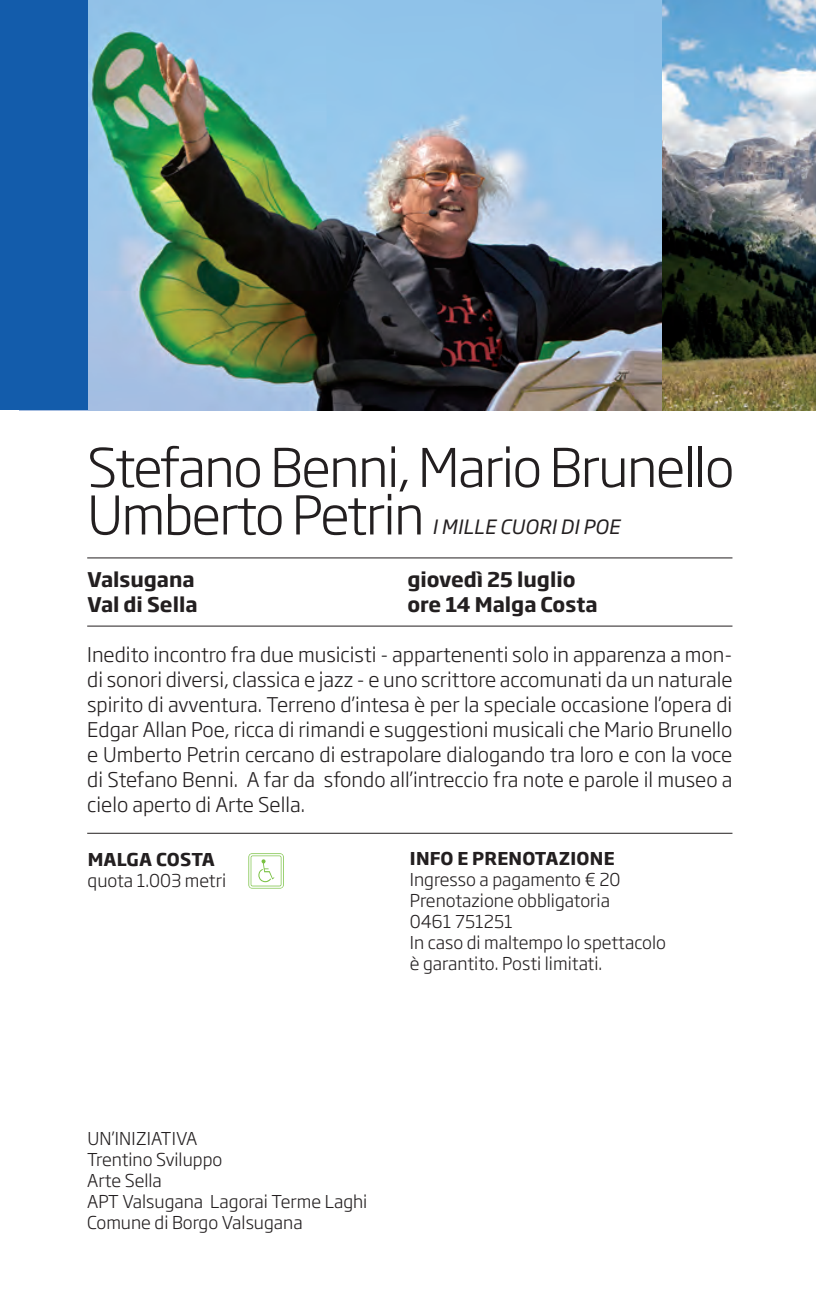
<style>
.page{position:relative;width:816px;height:1312px;background:#fff}
.page>*{position:absolute;margin:0;border:0;box-sizing:border-box;transform-origin:0 0}
.t1{font:61.5px "Signs";color:#79c142}
.t2{font:300 52.5px/47.5px "Soho Gothic Pro";letter-spacing:-.03em;color:#231f20}
.t3{font:300 20px/25px "Soho Gothic Pro";color:#231f20;text-align:justify}
.t4{font:700 20px "Soho Gothic Pro";color:#231f20}
.t5{font:italic 19.5px "Soho Gothic Pro";letter-spacing:.115em;color:#231f20}
.t6{font:300 17.5px/21px "Soho Gothic Pro";color:#231f20}
.t7{font:700 17.5px "Soho Gothic Pro";letter-spacing:.015em;color:#231f20}
</style>
<div class="page">
<img style="left:661px;top:0;width:155px;height:410px">
<hr style="left:87px;top:557px;width:645px;height:1px;background:#231f20">
<hr style="left:87px;top:625px;width:645px;height:1px;background:#231f20">
<hr style="left:87px;top:832px;width:645px;height:1px;background:#231f20">
<img style="left:87px;top:0;width:574px;height:410px">
<div style="left:0;top:0;width:87px;height:410px;background:#135cab"></div>
<h2 class="t2" style="left:87px;top:441px;width:648px">Stefano Benni, Mario Brunello<br>Umberto Petrin</h2>
<p class="t5" style="left:432px;top:512px;width:189px">I MILLE CUORI DI POE</p>
<p class="t4" style="left:87px;top:563px;width:109px">Valsugana</p>
<p class="t4" style="left:407px;top:563px;width:170px">giovedì 25 luglio</p>
<p class="t4" style="left:87px;top:588px;width:112px">Val di Sella</p>
<p class="t4" style="left:407px;top:588px;width:192px">ore 14 Malga Costa</p>
<p class="t3" style="left:87px;top:640px;width:646px">Inedito incontro fra due musicisti - appartenenti solo in apparenza a mon&shy;di sonori diversi, classica e jazz - e uno scrittore accomunati da un naturale spirito di avventura. Terreno d’intesa è per la speciale occasione l’opera di Edgar Allan Poe, ricca di rimandi e suggestioni musicali che Mario Brunello e Umberto Petrin cercano di estrapolare dialogando tra loro e con la voce di Stefano Benni. A far da sfondo all’intreccio fra note e parole il museo a cielo aperto di Arte Sella.</p>
<p class="t7" style="left:88px;top:845px;width:126px">Malga Costa</p>
<p class="t6" style="left:88px;top:869px;width:140px">quota 1.003 metri</p>
<h1 class="t1" style="left:247px;top:832px;width:40px">*</h1>
<p class="t7" style="left:410px;top:845px;width:145px">INFO e prenotazi</p>
<p class="t7" style="left:576px;top:845px;width:40px">one</p>
<p class="t6" style="left:410px;top:868px;width:257px">Ingresso a pagamento € 20<br>Prenotazione obbligatoria<br>0461 751251<br>In caso di maltempo lo spettacolo è garantito. posti limitati.</p>
<p class="t6" style="left:87px;top:1127px;width:282px">UN’INIZIATIVA<br>Trentino Sviluppo<br>Arte Sella<br>APT Valsugana Lagorai Terme Laghi<br>Comune di Borgo Valsugana</p>
</div>
